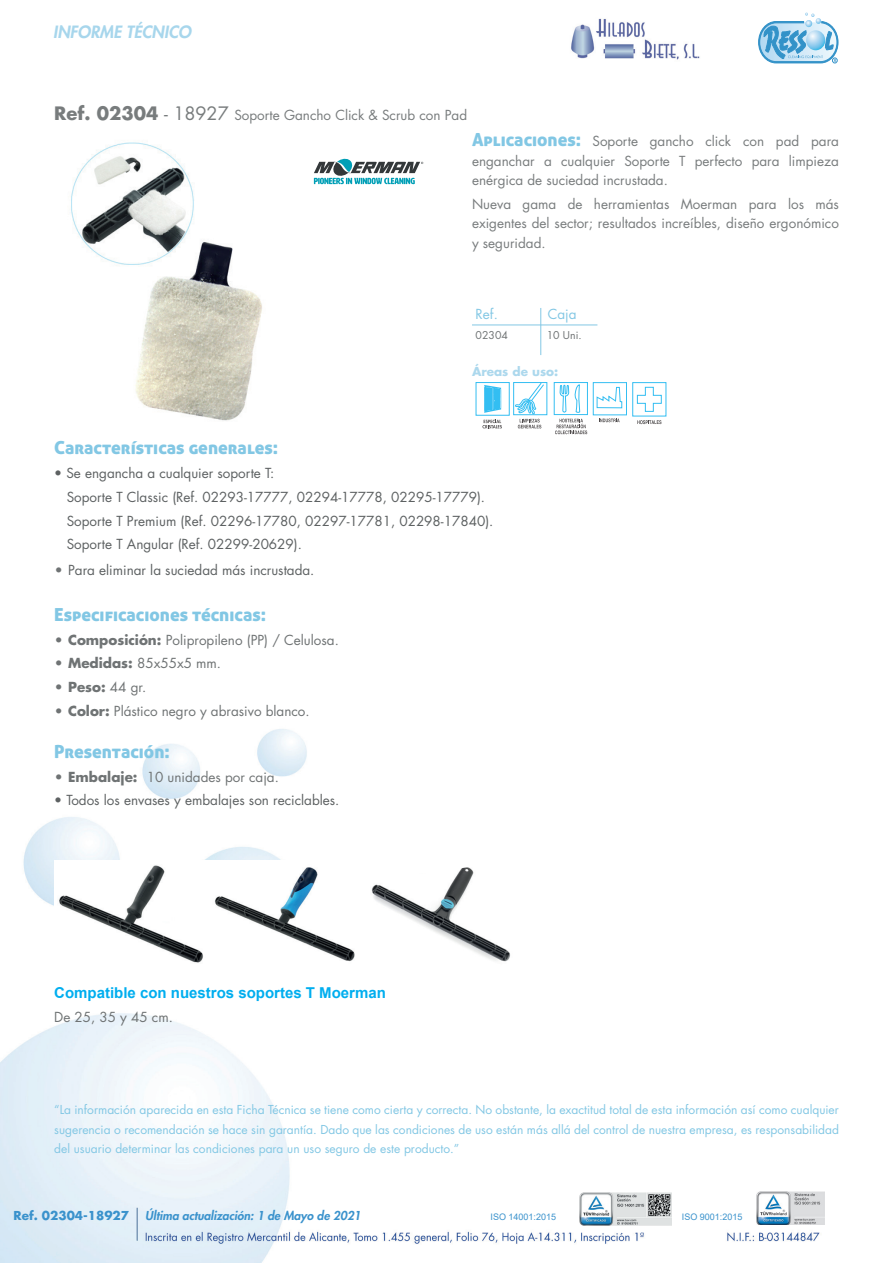
<style>
.page{position:relative;width:893px;height:1263px;background:#fff}
.page>*{position:absolute;margin:0;border:0;box-sizing:border-box;transform-origin:0 0}
.t1{font:18px "Aller Display";color:#82c7e4}
.t2{font:italic 800 16.5px "Futura Std";color:#a7d6ec}
.t3{font:700 15px "Arial";color:#00aeef}
.t4{font:13.5px/19.5px "Futura Std";color:#787c7d;text-align:justify}
.t5{font:13.5px/23.7px "Futura Std";color:#5d6162}
.t6{font:13.5px "Futura Std";color:#6f7374}
.t7{font:700 13.5px "Futura Std";color:#6f7374}
.t8{font:13.5px "Futura Std";color:#82c7e4}
.t9{font:12px/19.5px "Futura Std";color:#82c7e4;text-align:justify}
.t10{font:italic 800 12px "Futura Std";color:#3a92cc}
.t11{font:700 12px "Futura Std";color:#3a92cc}
.t12{font:700 12px "Futura Std";color:#acd8ed}
.t13{font:10.5px "Futura Std";color:#6f7374}
.t14{font:9px "Arial";color:#3a92cc}
.s1{font-weight:700;font-size:18px}
.s2{font-size:18px}
.s3{font-family:"Aller Display";font-size:18px;color:#82c7e4}
.s4{font-weight:700;color:#6f7374}
.s5{font-weight:700}
.s6{font-weight:400}
</style>
<div class="page">
<img style="left:0;top:729px;width:825px;height:534px">
<hr style="left:137px;top:1208px;width:1px;height:32px;background:#4b6f97">
<svg style="left:758px;top:12px;width:81px;height:52px"></svg>
<img style="left:571px;top:18px;width:129px;height:42px">
<img style="left:757px;top:1191px;width:68px;height:33px">
<img style="left:579px;top:1192px;width:93px;height:33px">
<hr style="left:540px;top:308px;width:1px;height:47px;background:#82c7e4">
<hr style="left:472px;top:325px;width:125px;height:1px;background:#82c7e4">
<svg style="left:513px;top:382px;width:34px;height:33px"></svg>
<svg style="left:515px;top:382px;width:30px;height:46px"></svg>
<svg style="left:554px;top:382px;width:1px;height:33px"></svg>
<svg style="left:555px;top:382px;width:72px;height:52px"></svg>
<div style="left:476px;top:382px;width:34px;height:34px;background:#fff;border:1px solid #00aeef"></div>
<svg style="left:482px;top:385px;width:20px;height:43px"></svg>
<svg style="left:637px;top:420px;width:24px;height:4px"></svg>
<svg style="left:632px;top:382px;width:34px;height:34px"></svg>
<svg style="left:637px;top:387px;width:25px;height:25px"></svg>
<img style="left:71px;top:142px;width:191px;height:279px">
<svg style="left:314px;top:158px;width:109px;height:26px"></svg>
<img style="left:54px;top:860px;width:152px;height:106px">
<img style="left:206px;top:860px;width:154px;height:106px">
<img style="left:365px;top:860px;width:154px;height:106px">
<h2 class="t2" style="left:53px;top:22px;width:140px">INFORME TÉCNICO</h2>
<p class="t4" style="left:54px;top:105px;width:414px"><span class="s1">Ref. 02304</span> <span class="s2">- 18927</span> Soporte Gancho Click &amp; Scrub con Pad</p>
<p class="t4" style="left:472px;top:132px;width:368px"><span class="s3">Aplicaciones:</span> Soporte gancho click con pad para enganchar a cualquier Soporte T perfecto para limpieza enérgica de suciedad incrustada.</p>
<p class="t4" style="left:472px;top:194px;width:368px">Nueva gama de herramientas Moerman para los más exigentes del sector; resultados increíbles, diseño ergonómico y seguridad.</p>
<p class="t8" style="left:476px;top:305px;width:24px">Ref.</p>
<p class="t8" style="left:548px;top:305px;width:30px">Caja</p>
<p class="t13" style="left:476px;top:328px;width:34px">02304</p>
<p class="t13" style="left:547px;top:328px;width:36px">10 Uni.</p>
<p class="t12" style="left:472px;top:364px;width:88px">Áreas de uso:</p>
<h1 class="t1" style="left:54px;top:436px;width:225px">Características generales:</h1>
<p class="t5" style="left:67px;top:461px;width:428px;text-indent:-12px">• Se engancha a cualquier soporte T:<br>Soporte T Classic (Ref. 02293-17777, 02294-17778, 02295-17779).<br>Soporte T Premium (Ref. 02296-17780, 02297-17781, 02298-17840).<br>Soporte T Angular (Ref. 02299-20629).</p>
<p class="t5" style="left:54px;top:558px;width:262px"><span class="s4">•</span> Para eliminar la suciedad más incrustada.</p>
<h1 class="t1" style="left:54px;top:603px;width:213px">Especificaciones técnicas:</h1>
<p class="t6" style="left:54px;top:631px;width:286px"><span class="s5">• Composición:</span> Polipropileno (PP) / Celulosa.</p>
<p class="t6" style="left:54px;top:655px;width:168px"><span class="s5">• Medidas:</span> 85x55x5 mm.</p>
<p class="t7" style="left:54px;top:678px;width:94px">• Peso: <span class="s6">44 gr.</span></p>
<p class="t6" style="left:54px;top:702px;width:257px"><span class="s5">• Color:</span> Plástico negro y abrasivo blanco.</p>
<h1 class="t1" style="left:54px;top:740px;width:117px">Presentación:</h1>
<p class="t6" style="left:54px;top:768px;width:226px"><span class="s5">• Embalaje:</span> 10 unidades por caja.</p>
<p class="t5" style="left:54px;top:789px;width:287px">• Todos los envases y embalajes son reciclables.</p>
<p class="t3" style="left:54px;top:982px;width:333px">Compatible con nuestros soportes T Moerman</p>
<p class="t6" style="left:54px;top:1008px;width:120px">De 25, 35 y 45 cm.</p>
<p class="t9" style="left:54px;top:1100px;width:786px">“La información aparecida en esta Ficha Técnica se tiene como cierta y correcta. No obstante, la exactitud total de esta información así como cualquier sugerencia o recomendación se hace sin garantía. Dado que las condiciones de uso están más allá del control de nuestra empresa, es responsabilidad del usuario determinar las condiciones para un uso seguro de este producto.”</p>
<p class="t11" style="left:14px;top:1207px;width:117px">Ref. 02304-18927</p>
<p class="t10" style="left:145px;top:1208px;width:217px">Última actualización: 1 de Mayo de 2021</p>
<p class="t14" style="left:490px;top:1211px;width:67px">ISO 14001:2015</p>
<p class="t14" style="left:682px;top:1211px;width:62px">ISO 9001:2015</p>
</div>
